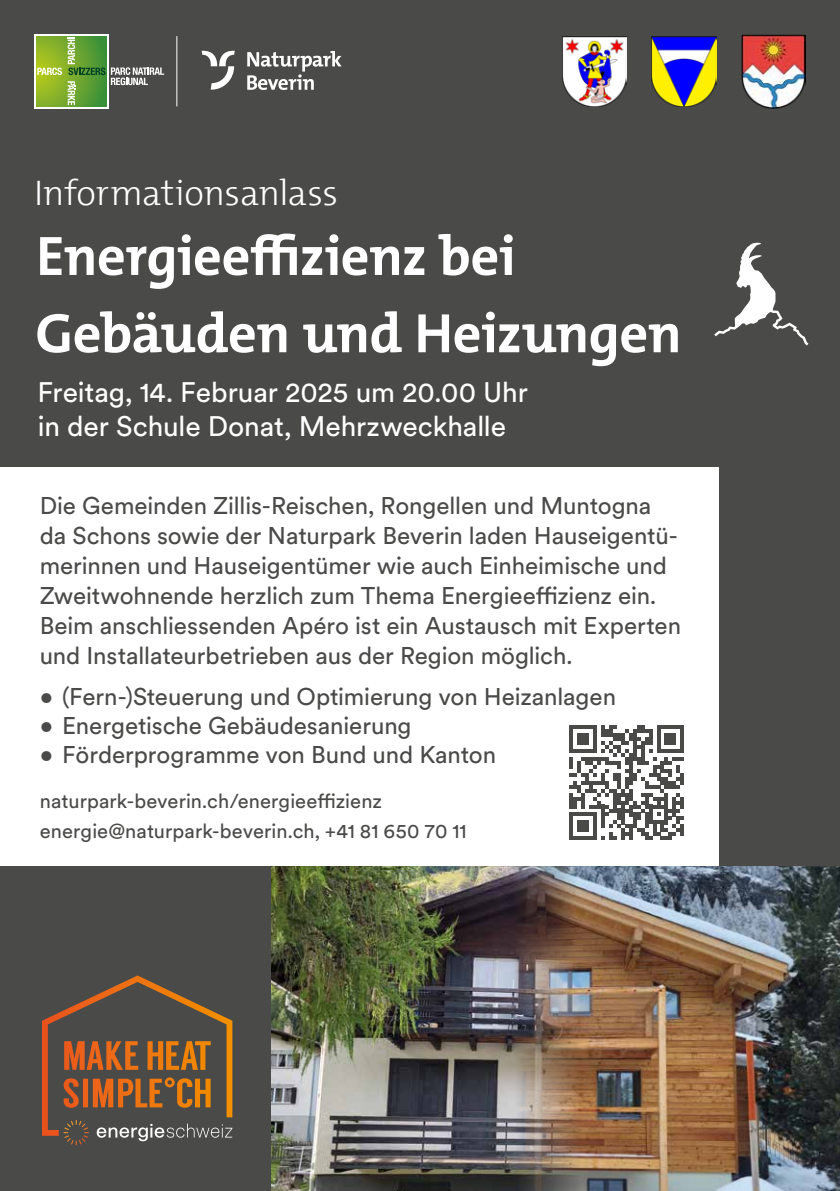
<style>
.page{position:relative;width:840px;height:1191px;background:#fff}
.page>*{position:absolute;margin:0;border:0;box-sizing:border-box;transform-origin:0 0}
.t1{font:700 56px/77.2px "The Mix B";letter-spacing:-.01em;color:#fff}
.t2{font:300 36px "The Mix B";letter-spacing:-.01em;color:#fff}
.t3{font:28px/33.6px "Circulargraubuenden";letter-spacing:-.005em;color:#fff}
.t4{font:24px/30px "Circulargraubuenden";letter-spacing:-.005em;color:#4a4a49}
.t5{font:20px/30px "Circulargraubuenden";letter-spacing:.005em;color:#4a4a49}
</style>
<div class="page">
<div style="left:0;top:0;width:839px;height:1191px;background:#4a4a49"></div>
<img style="left:578px;top:866px;width:261px;height:325px">
<img style="left:271px;top:866px;width:307px;height:325px">
<div style="left:0;top:468px;width:718px;height:398px;background:#fff"></div>
<svg style="left:714px;top:243px;width:94px;height:102px"></svg>
<svg style="left:569px;top:725px;width:115px;height:115px"></svg>
<hr style="left:680px;top:824px;width:4px;height:12px;background:#4a4a49">
<div style="left:34px;top:34px;width:75px;height:75px;background:linear-gradient(to right,#8fb32a,#348e39)"></div>
<svg style="left:36px;top:36px;width:70px;height:70px;background:#7cad2c"></svg>
<svg style="left:68px;top:81px;width:8px;height:24px"></svg>
<svg style="left:37px;top:68px;width:25px;height:7px"></svg>
<svg style="left:68px;top:37px;width:37px;height:38px"></svg>
<svg style="left:111px;top:67px;width:53px;height:18px"></svg>
<hr style="left:176px;top:36px;width:1px;height:70px;background:#fff">
<svg style="left:201px;top:50px;width:33px;height:40px"></svg>
<svg style="left:247px;top:51px;width:94px;height:39px"></svg>
<img style="left:741px;top:34px;width:64px;height:75px">
<img style="left:651px;top:36px;width:65px;height:71px">
<img style="left:562px;top:36px;width:64px;height:71px">
<svg style="left:42px;top:975px;width:190px;height:170px"></svg>
<h2 class="t2" style="left:34px;top:169px;width:305px">Informationsanlass</h2>
<h1 class="t1" style="left:35px;top:218px;width:647px">Energieeffizienz bei<br>Gebäuden und Heizungen</h1>
<p class="t3" style="left:37px;top:374px;width:491px">Freitag, 14. Februar 2025 um 20.00 Uhr in der Schule Donat, Mehrzweckhalle</p>
<p class="t4" style="left:40px;top:489px;width:642px">Die Gemeinden Zillis-Reischen, Rongellen und Muntogna da Schons sowie der Naturpark Beverin laden Hauseigentü&shy;merinnen und Hauseigentümer wie auch Einheimische und Zweitwohnende herzlich zum Thema Energieeffizienz ein.<br>Beim anschliessenden Apéro ist ein Austausch mit Experten und Installateurbetrieben aus der Region möglich.</p>
<p class="t4" style="left:40px;top:680px;width:577px">• (Fern-)Steuerung und Optimierung von Heizanlagen</p>
<p class="t4" style="left:40px;top:709px;width:373px">• Energetische Gebäudesanierung</p>
<p class="t4" style="left:40px;top:738px;width:457px">• Förderprogramme von Bund und Kanton</p>
<p class="t5" style="left:40px;top:785px;width:428px">naturpark-beverin.ch/energieeffizienz energie@naturpark-beverin.ch, +41 81 650 70 11</p>
</div>
